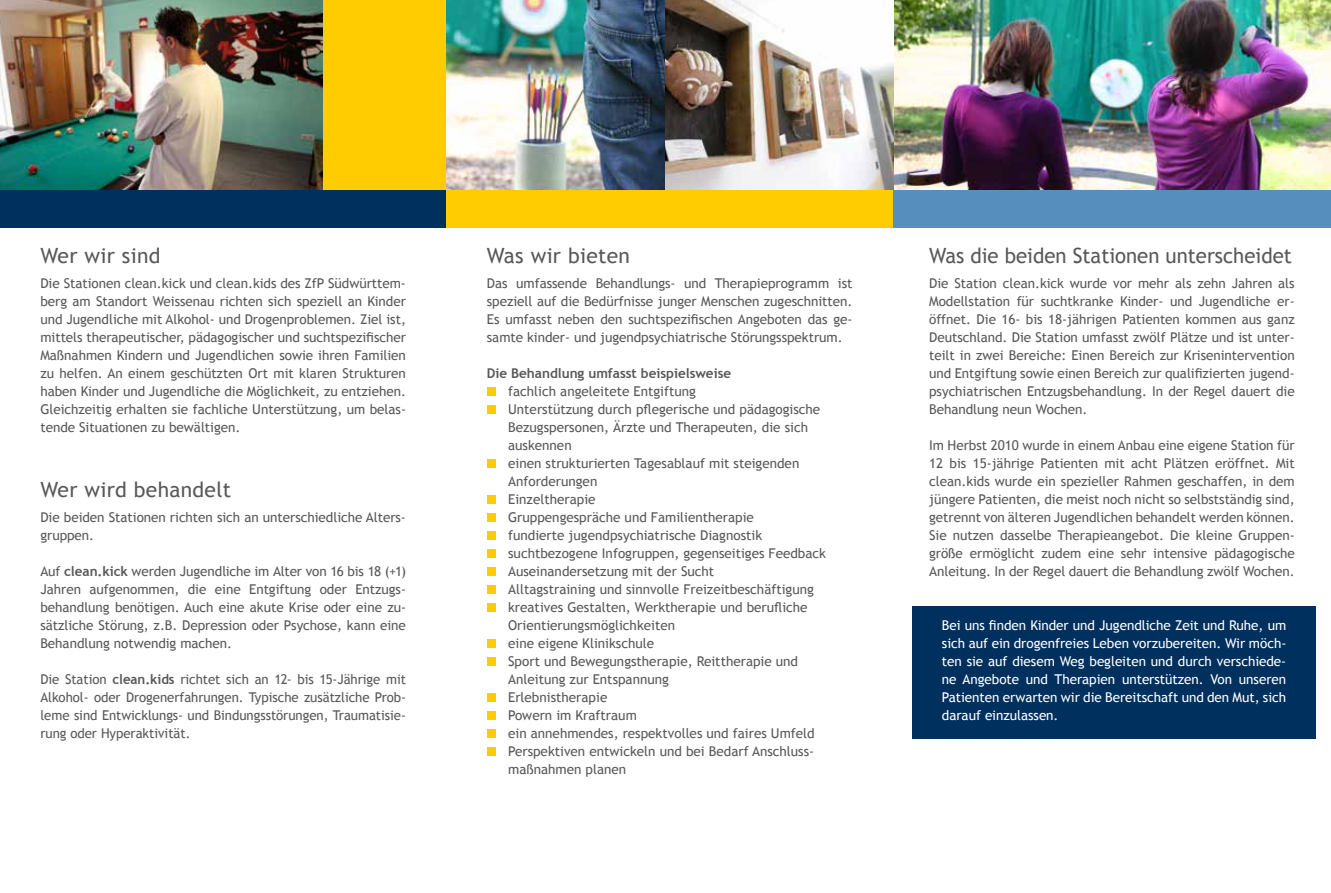
<style>
.page{position:relative;width:1331px;height:893px;background:#fff}
.page>*{position:absolute;margin:0;border:0;box-sizing:border-box;transform-origin:0 0}
.t1{font:21px "Trebuchet MS";color:#58585a}
.t2{font:13.5px/18px "Trebuchet MS";letter-spacing:-.005em;color:#58585a;text-align:justify}
.t3{font:13.5px/18px "Trebuchet MS";letter-spacing:-.005em;color:#fff;text-align:justify}
.t4{font:700 13.5px "Trebuchet MS";letter-spacing:-.005em;color:#58585a}
.s1{font-weight:700}
</style>
<div class="page">
<img style="left:893px;top:0;width:438px;height:190px">
<div style="left:0;top:0;width:446px;height:198px;background:#fecc00"></div>
<img style="left:0;top:0;width:322px;height:190px">
<div style="left:893px;top:190px;width:438px;height:38px;background:#568ebe"></div>
<div style="left:0;top:190px;width:447px;height:38px;background:#00305e"></div>
<div style="left:487px;top:388px;width:8px;height:8px;background:#fecc00"></div>
<div style="left:487px;top:406px;width:8px;height:8px;background:#fecc00"></div>
<div style="left:487px;top:460px;width:8px;height:8px;background:#fecc00"></div>
<div style="left:487px;top:496px;width:8px;height:8px;background:#fecc00"></div>
<div style="left:487px;top:514px;width:8px;height:8px;background:#fecc00"></div>
<div style="left:487px;top:532px;width:8px;height:8px;background:#fecc00"></div>
<div style="left:487px;top:550px;width:8px;height:8px;background:#fecc00"></div>
<div style="left:487px;top:568px;width:8px;height:8px;background:#fecc00"></div>
<div style="left:487px;top:586px;width:8px;height:8px;background:#fecc00"></div>
<div style="left:487px;top:604px;width:8px;height:8px;background:#fecc00"></div>
<div style="left:487px;top:640px;width:8px;height:8px;background:#fecc00"></div>
<div style="left:487px;top:658px;width:8px;height:8px;background:#fecc00"></div>
<div style="left:487px;top:694px;width:8px;height:8px;background:#fecc00"></div>
<div style="left:487px;top:712px;width:8px;height:8px;background:#fecc00"></div>
<div style="left:487px;top:730px;width:8px;height:8px;background:#fecc00"></div>
<div style="left:487px;top:748px;width:8px;height:8px;background:#fecc00"></div>
<img style="left:446px;top:0;width:447px;height:190px">
<div style="left:446px;top:190px;width:447px;height:38px;background:#fecc00"></div>
<div style="left:912px;top:606px;width:404px;height:132px;background:#00305e"></div>
<h1 class="t1" style="left:40px;top:243px;width:122px">Wer wir sind</h1>
<p class="t2" style="left:40px;top:274px;width:367px">Die Stationen clean.kick und clean.kids des ZfP Südwürttem&shy;berg am Standort Weissenau richten sich speziell an Kinder und Jugendliche mit Alkohol- und Drogenproblemen. Ziel ist, mittels therapeutischer, pädagogischer und suchtspezifischer Maßnahmen Kindern und Jugendlichen sowie ihren Familien zu helfen. An einem geschützten Ort mit klaren Strukturen haben Kinder und Jugendliche die Möglichkeit, zu entziehen.<br>Gleichzeitig erhalten sie fachliche Unterstützung, um belas&shy;tende Situationen zu bewältigen.</p>
<h1 class="t1" style="left:40px;top:477px;width:192px">Wer wird behandelt</h1>
<p class="t2" style="left:40px;top:508px;width:367px">Die beiden Stationen richten sich an unterschiedliche Alters&shy;gruppen.</p>
<p class="t2" style="left:40px;top:562px;width:367px;text-align:left">Auf <span class="s1">clean.kick</span> werden Jugendliche im Alter von 16 bis 18 (+1)<br>Jahren aufgenommen, die eine Entgiftung oder Entzugs&shy;behandlung benötigen. Auch eine akute Krise oder eine zu&shy;sätzliche Störung, z.B. Depression oder Psychose, kann eine Behandlung notwendig machen.</p>
<p class="t2" style="left:40px;top:670px;width:367px">Die Station <span class="s1">clean.kids</span> richtet sich an 12- bis 15-Jährige mit Alkohol- oder Drogenerfahrungen. Typische zusätzliche Prob&shy;leme sind Entwicklungs- und Bindungsstörungen, Traumatisie&shy;rung oder Hyperaktivität.</p>
<h1 class="t1" style="left:487px;top:243px;width:145px">Was wir bieten</h1>
<p class="t2" style="left:487px;top:274px;width:367px">Das umfassende Behandlungs- und Therapieprogramm ist speziell auf die Bedürfnisse junger Menschen zugeschnitten.<br>Es umfasst neben den suchtspezifischen Angeboten das ge&shy;samte kinder- und jugendpsychiatrische Störungsspektrum.</p>
<p class="t4" style="left:487px;top:365px;width:246px">Die Behandlung umfasst beispielsweise</p>
<p class="t2" style="left:508px;top:382px;width:319px;text-align:left">fachlich angeleitete Entgiftung<br>Unterstützung durch pflegerische und pädagogische Bezugspersonen, Ärzte und Therapeuten, die sich auskennen<br>einen strukturierten Tagesablauf mit steigenden Anforderungen<br>Einzeltherapie<br>Gruppengespräche und Familientherapie<br>fundierte jugendpsychiatrische Diagnostik suchtbezogene Infogruppen, gegenseitiges Feedback Auseinandersetzung mit der Sucht<br>Alltagstraining und sinnvolle Freizeitbeschäftigung kreatives Gestalten, Werktherapie und berufliche Orientierungsmöglichkeiten<br>eine eigene Klinikschule<br>Sport und Bewegungstherapie, Reittherapie und Anleitung zur Entspannung<br>Erlebnistherapie<br>Powern im Kraftraum<br>ein annehmendes, respektvolles und faires Umfeld Perspektiven entwickeln und bei Bedarf Anschluss&shy;maßnahmen planen</p>
<h1 class="t1" style="left:929px;top:243px;width:364px">Was die beiden Stationen unterscheidet</h1>
<p class="t2" style="left:929px;top:274px;width:367px;text-align:left">Die Station clean.kick wurde vor mehr als zehn Jahren als Modellstation für suchtkranke Kinder- und Jugendliche er&shy;öffnet. Die 16- bis 18-jährigen Patienten kommen aus ganz Deutschland. Die Station umfasst zwölf Plätze und ist unter&shy;teilt in zwei Bereiche: Einen Bereich zur Krisenintervention und Entgiftung sowie einen Bereich zur qualifizierten jugend&shy;psychiatrischen Entzugsbehandlung. In der Regel dauert die Behandlung neun Wochen.</p>
<p class="t2" style="left:929px;top:436px;width:367px">Im Herbst 2010 wurde in einem Anbau eine eigene Station für 12 bis 15-jährige Patienten mit acht Plätzen eröffnet. Mit clean.kids wurde ein spezieller Rahmen geschaffen, in dem jüngere Patienten, die meist noch nicht so selbstständig sind, getrennt von älteren Jugendlichen behandelt werden können.<br>Sie nutzen dasselbe Therapieangebot. Die kleine Gruppen&shy;größe ermöglicht zudem eine sehr intensive pädagogische Anleitung. In der Regel dauert die Behandlung zwölf Wochen.</p>
<p class="t3" style="left:942px;top:616px;width:346px">Bei uns finden Kinder und Jugendliche Zeit und Ruhe, um sich auf ein drogenfreies Leben vorzubereiten. Wir möch&shy;ten sie auf diesem Weg begleiten und durch verschiede&shy;ne Angebote und Therapien unterstützen. Von unseren Patienten erwarten wir die Bereitschaft und den Mut, sich darauf einzulassen.</p>
</div>
